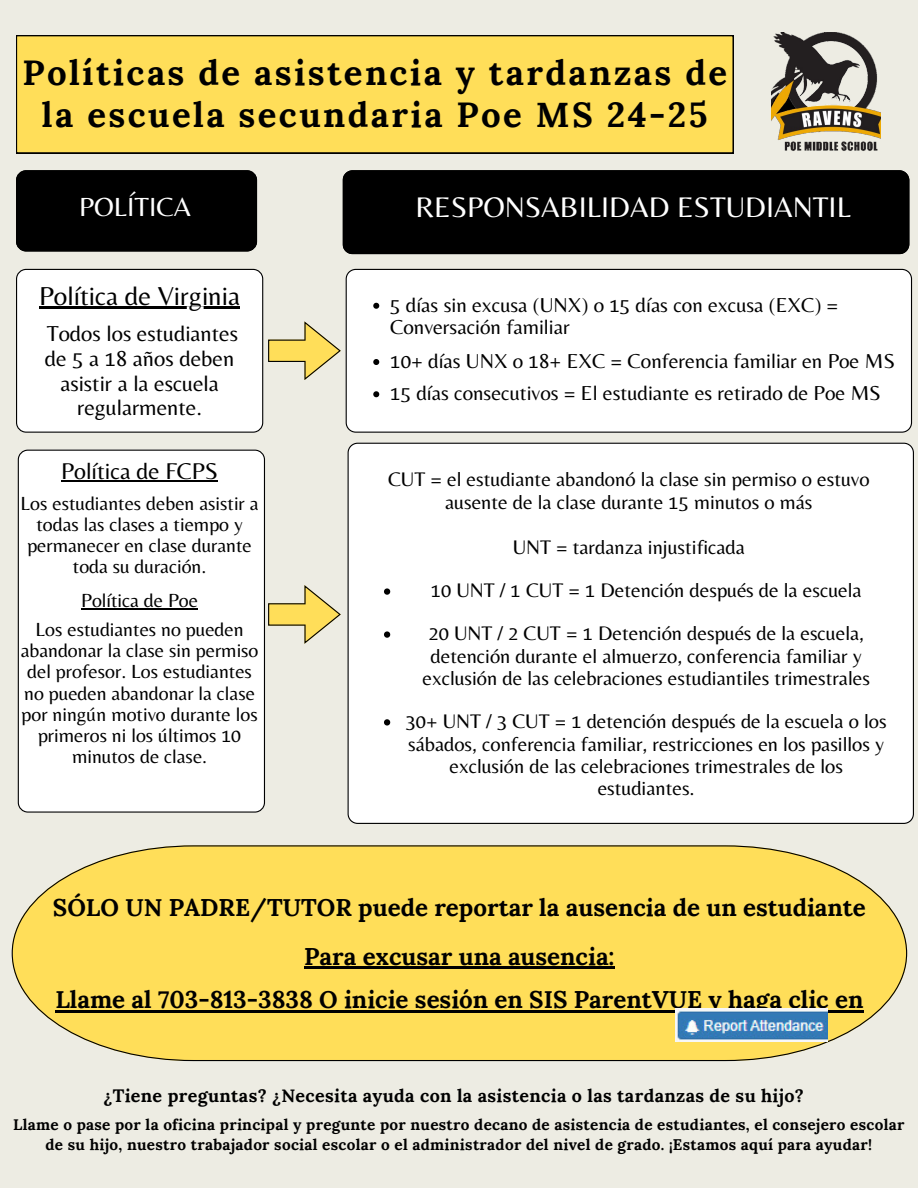
<style>
.page{position:relative;width:918px;height:1188px;background:#edece3}
.page>*{position:absolute;margin:0;border:0;box-sizing:border-box;transform-origin:0 0}
.t1{font:700 34.8px/42.8px "Lora";letter-spacing:.07em;color:#000;text-align:center}
.t2{font:29.55px "Belleza";color:#fff}
.t3{font:27.3px "Belleza";color:#fff}
.t4{font:27px "Belleza";color:#000}
.t5{font:700 24.15px "Lora";color:#000}
.t6{font:23.7px "Belleza";color:#000}
.t7{font:22.5px/24.8px "Belleza";color:#000;text-align:center}
.t8{font:21px/22.5px "Belleza";color:#000}
.t9{font:20.4px/22.4px "Belleza";color:#000;text-align:center}
.t10{font:19.8px/21.1px "Belleza";color:#000;text-align:center}
.t11{font:700 17.85px "Lora";letter-spacing:.02em;color:#000}
.t12{font:700 15.3px/19.2px "Lora";letter-spacing:.02em;color:#000;text-align:center}
</style>
<div class="page">
<div style="left:16px;top:170px;width:241px;height:81px;background:#000"></div>
<div style="left:18px;top:450px;width:247px;height:363px;background:#fff"></div>
<div style="left:16px;top:35px;width:718px;height:118px;background:#ffde59"></div>
<img style="left:772px;top:32px;width:109px;height:119px">
<div style="left:343px;top:170px;width:566px;height:84px;background:#000"></div>
<div style="left:346px;top:269px;width:566px;height:164px;background:#fff"></div>
<div style="left:348px;top:443px;width:566px;height:381px;background:#fff"></div>
<svg style="left:16px;top:269px;width:325px;height:164px"></svg>
<svg style="left:12px;top:845px;width:895px;height:216px;background:#f9db64"></svg>
<hr style="left:304px;top:967px;width:311px;height:2px;background:#000">
<hr style="left:55px;top:1011px;width:808px;height:2px;background:#000">
<hr style="left:61px;top:480px;width:157px;height:2px;background:#000">
<hr style="left:81px;top:608px;width:117px;height:1px;background:#000">
<svg style="left:373px;top:303px;width:6px;height:6px"></svg>
<svg style="left:373px;top:359px;width:6px;height:6px"></svg>
<svg style="left:373px;top:391px;width:6px;height:6px"></svg>
<svg style="left:384px;top:588px;width:6px;height:7px"></svg>
<svg style="left:384px;top:631px;width:6px;height:7px"></svg>
<svg style="left:384px;top:719px;width:6px;height:7px"></svg>
<hr style="left:39px;top:307px;width:201px;height:2px;background:#000">
<img style="left:676px;top:1008px;width:152px;height:34px">
<svg style="left:268px;top:585px;width:73px;height:59px"></svg>
<h1 class="t1" style="left:22px;top:51px;width:706px">Políticas de asistencia y tardanzas de la escuela secundaria Poe MS 24-25</h1>
<h5 class="t3" style="left:79px;top:191px;width:113px">POLÍTICA</h5>
<p class="t4" style="left:39px;top:280px;width:202px">Política de Virginia</p>
<p class="t7" style="left:45px;top:321px;width:195px">Todos los estudiantes de 5 a 18 años deben asistir a la escuela regularmente.</p>
<h5 class="t6" style="left:61px;top:457px;width:158px">Política de FCPS</h5>
<h6 class="t10" style="left:21px;top:492px;width:240px">Los estudiantes deben asistir a todas las clases a tiempo y permanecer en clase durante toda su duración.</h6>
<h6 class="t10" style="left:81px;top:589px;width:118px">Política de Poe</h6>
<h6 class="t10" style="left:21px;top:619px;width:239px">Los estudiantes no pueden abandonar la clase sin permiso del profesor. Los estudiantes no pueden abandonar la clase por ningún motivo durante los primeros ni los últimos 10 minutos de clase.</h6>
<p class="t2" style="left:415px;top:190px;width:437px">RESPONSABILIDAD ESTUDIANTIL</p>
<h6 class="t8" style="left:390px;top:293px;width:450px">5 días sin excusa (UNX) o 15 días con excusa (EXC) =<br>Conversación familiar</h6>
<h6 class="t8" style="left:390px;top:349px;width:506px">10+ días UNX o 18+ EXC = Conferencia familiar en Poe MS</h6>
<p class="t8" style="left:390px;top:382px;width:492px">15 días consecutivos = El estudiante es retirado de Poe MS</p>
<p class="t9" style="left:388px;top:468px;width:483px">CUT = el estudiante abandonó la clase sin permiso o estuvo ausente de la clase durante 15 minutos o más</p>
<p class="t9" style="left:513px;top:535px;width:234px">UNT = tardanza injustificada</p>
<h4 class="t9" style="left:431px;top:579px;width:432px">10 UNT / 1 CUT = 1 Detención después de la escuela</h4>
<h4 class="t9" style="left:422px;top:622px;width:449px">20 UNT / 2 CUT = 1 Detención después de la escuela, detención durante el almuerzo, conferencia familiar y exclusión de las celebraciones estudiantiles trimestrales</h4>
<h4 class="t9" style="left:406px;top:710px;width:483px">30+ UNT / 3 CUT = 1 detención después de la escuela o los sábados, conferencia familiar, restricciones en los pasillos y exclusión de las celebraciones trimestrales de los estudiantes.</h4>
<h2 class="t5" style="left:53px;top:892px;width:814px">SÓLO UN PADRE/TUTOR puede reportar la ausencia de un estudiante</h2>
<h2 class="t5" style="left:304px;top:940px;width:312px">Para excusar una ausencia:</h2>
<h3 class="t5" style="left:55px;top:984px;width:810px">Llame al 703-813-3838 O inicie sesión en SIS ParentVUE y haga clic en</h3>
<p class="t11" style="left:104px;top:1084px;width:702px">¿Tiene preguntas? ¿Necesita ayuda con la asistencia o las tardanzas de su hijo?</p>
<p class="t12" style="left:13px;top:1115px;width:893px">Llame o pase por la oficina principal y pregunte por nuestro decano de asistencia de estudiantes, el consejero escolar de su hijo, nuestro trabajador social escolar o el administrador del nivel de grado. ¡Estamos aquí para ayudar!</p>
</div>
